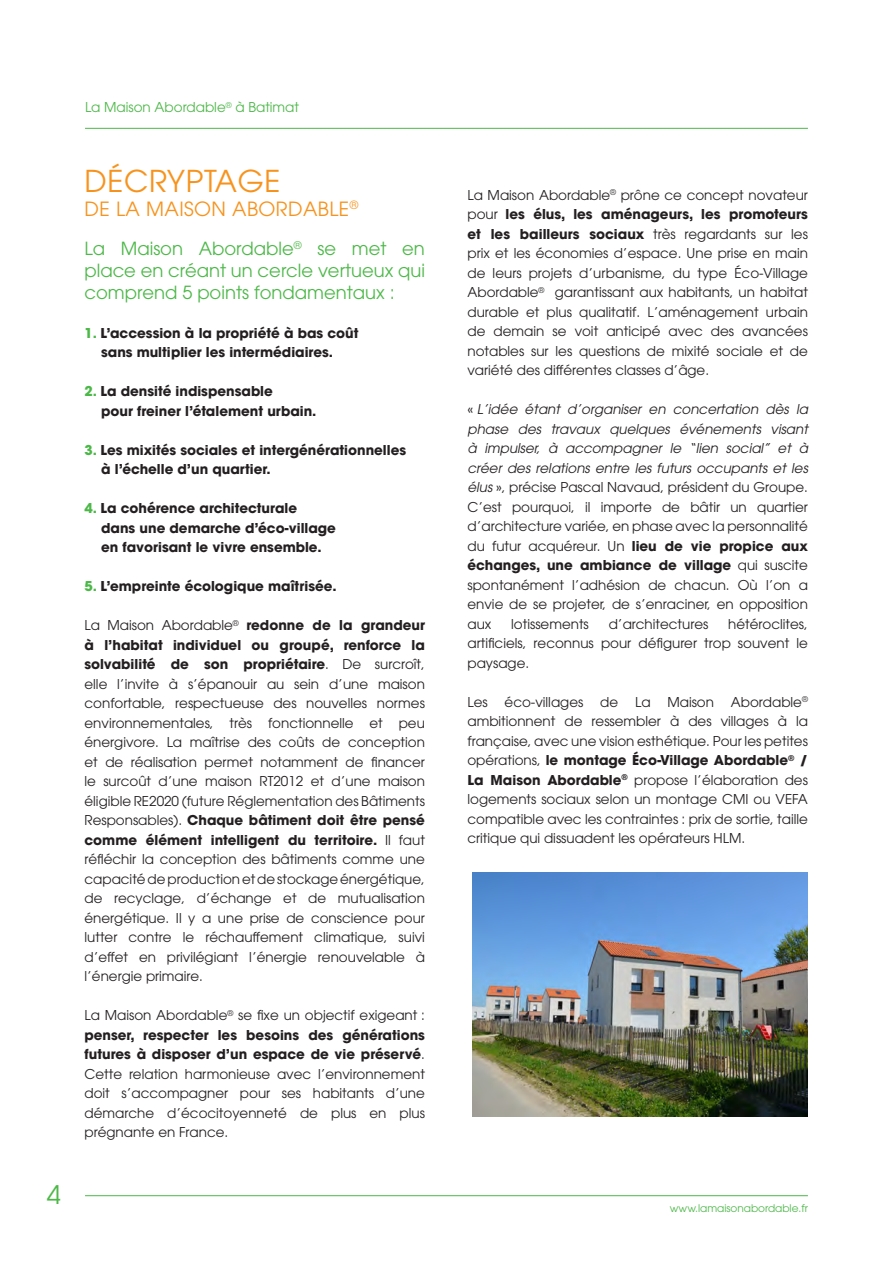
<style>
.page{position:relative;width:893px;height:1263px;background:#fff}
.page>*{position:absolute;margin:0;border:0;box-sizing:border-box;transform-origin:0 0}
.t1{font:30px "ITC Avant Garde Pro";letter-spacing:.02em;color:#f7931d}
.t2{font:25.5px "ITC Avant Garde Pro";color:#4cb848}
.t3{font:19.5px "ITC Avant Garde Pro";letter-spacing:.02em;color:#f7931d}
.t4{font:18px/21.6px "ITC Avant Garde Pro";color:#4cb848;text-align:justify}
.t5{font:13.5px/19.5px "ITC Avant Garde Pro";color:#231f20;text-align:justify}
.t6{font:700 13.5px "ITC Avant Garde Pro";color:#231f20}
.t7{font:13.5px "ITC Avant Garde Pro";color:#4cb848}
.t8{font:10.5px "ITC Avant Garde Pro";color:#4cb848}
.s1{color:#4cb848}
.s2{font-weight:700}
.s3{font-style:italic}
</style>
<div class="page">
<img style="left:472px;top:873px;width:336px;height:243px">
<hr style="left:85px;top:1195px;width:723px;height:1px;background:#4cb848">
<hr style="left:85px;top:128px;width:723px;height:1px;background:#4cb848">
<h2 class="t2" style="left:47px;top:1179px;width:16px">4</h2>
<p class="t7" style="left:85px;top:99px;width:216px">La Maison Abordable<sup>®</sup> à Batimat</p>
<p class="t1" style="left:85px;top:163px;width:198px">DÉCRYPTAGE</p>
<p class="t3" style="left:85px;top:196px;width:275px">DE LA MAISON ABORDABLE<sup>®</sup></p>
<p class="t4" style="left:85px;top:238px;width:342px">La Maison Abordable<sup>®</sup> se met en place en créant un cercle vertueux qui comprend 5 points fondamentaux :</p>
<p class="t6" style="left:85px;top:323px;width:276px"><span class="s1">1.</span> L’accession à la propriété à bas coût</p>
<p class="t6" style="left:101px;top:343px;width:233px">sans multiplier les intermédiaires.</p>
<p class="t6" style="left:85px;top:382px;width:190px"><span class="s1">2.</span> La densité indispensable</p>
<p class="t6" style="left:101px;top:401px;width:217px">pour freiner l’étalement urbain.</p>
<p class="t6" style="left:85px;top:440px;width:323px"><span class="s1">3.</span> Les mixités sociales et intergénérationnelles</p>
<p class="t6" style="left:101px;top:460px;width:171px">à l’échelle d’un quartier.</p>
<p class="t6" style="left:85px;top:499px;width:214px"><span class="s1">4.</span> La cohérence architecturale</p>
<p class="t6" style="left:101px;top:518px;width:236px">dans une demarche d’éco-village</p>
<p class="t6" style="left:101px;top:538px;width:222px">en favorisant le vivre ensemble.</p>
<p class="t6" style="left:85px;top:577px;width:254px"><span class="s1">5.</span> L’empreinte écologique maîtrisée.</p>
<p class="t5" style="left:85px;top:615px;width:342px">La Maison Abordable<sup>®</sup> <span class="s2">redonne de la grandeur à l’habitat individuel ou groupé, renforce la solvabilité de son propriétaire</span>. De surcroît, elle l’invite à s’épanouir au sein d’une maison confortable, respectueuse des nouvelles normes environnementales, très fonctionnelle et peu énergivore. La maîtrise des coûts de conception et de réalisation permet notamment de financer le surcoût d’une maison RT2012 et d’une maison éligible RE2020 (future Réglementation des Bâtiments Responsables). <span class="s2">Chaque bâtiment doit être pensé comme élément intelligent du territoire.</span> Il faut réfléchir la conception des bâtiments comme une capacité de production et de stockage énergétique, de recyclage, d’échange et de mutualisation énergétique. Il y a une prise de conscience pour lutter contre le réchauffement climatique, suivi d’effet en privilégiant l’énergie renouvelable à l’énergie primaire.</p>
<p class="t5" style="left:85px;top:1005px;width:342px">La Maison Abordable<sup>®</sup> se fixe un objectif exigeant : <span class="s2">penser, respecter les besoins des générations futures à disposer d’un espace de vie préservé</span>.<br>Cette relation harmonieuse avec l’environnement doit s’accompagner pour ses habitants d’une démarche d’écocitoyenneté de plus en plus prégnante en France.</p>
<p class="t5" style="left:467px;top:185px;width:342px">La Maison Abordable<sup>®</sup> prône ce concept novateur pour <span class="s2">les élus, les aménageurs, les promoteurs et les bailleurs sociaux</span> très regardants sur les prix et les économies d’espace. Une prise en main de leurs projets d’urbanisme, du type Éco-Village Abordable<sup>®</sup> garantissant aux habitants, un habitat durable et plus qualitatif. L’aménagement urbain de demain se voit anticipé avec des avancées notables sur les questions de mixité sociale et de variété des différentes classes d’âge.</p>
<p class="t5" style="left:467px;top:399px;width:345px;text-align:left">« <span class="s3">L’idée étant d’organiser en concertation dès la phase des travaux quelques événements visant à impulser, à accompagner le “lien social” et à créer des relations entre les futurs occupants et les élus</span>», précise Pascal Navaud, président du Groupe.<br>C’est pourquoi, il importe de bâtir un quartier d’architecture variée, en phase avec la personnalité du futur acquéreur. Un <span class="s2">lieu de vie propice aux échanges, une ambiance de village</span> qui suscite spontanément l’adhésion de chacun. Où l’on a envie de se projeter, de s’enraciner, en opposition aux</p>
<p class="t5" style="left:467px;top:614px;width:342px;text-indent:261px">hétéroclites, artificiels, reconnus pour défigurer trop souvent le paysage.</p>
<p class="t5" style="left:467px;top:692px;width:342px">Les éco-villages de La Maison Abordable<sup>® </sup>ambitionnent de ressembler à des villages à la française, avec une vision esthétique. Pour les petites opérations, <span class="s2">le montage Éco-Village Abordable</span><sup>®</sup> <span class="s2">/ La Maison Abordable</span><sup>®</sup> propose l’élaboration des logements sociaux selon un montage CMI ou VEFA compatible avec les contraintes : prix de sortie, taille critique qui dissuadent les opérateurs HLM.</p>
<p class="t5" style="left:511px;top:614px;width:79px">lotissements</p>
<p class="t5" style="left:609px;top:614px;width:101px">d’architectures</p>
<p class="t8" style="left:670px;top:1201px;width:140px">www.lamaisonabordable.fr</p>
</div>
